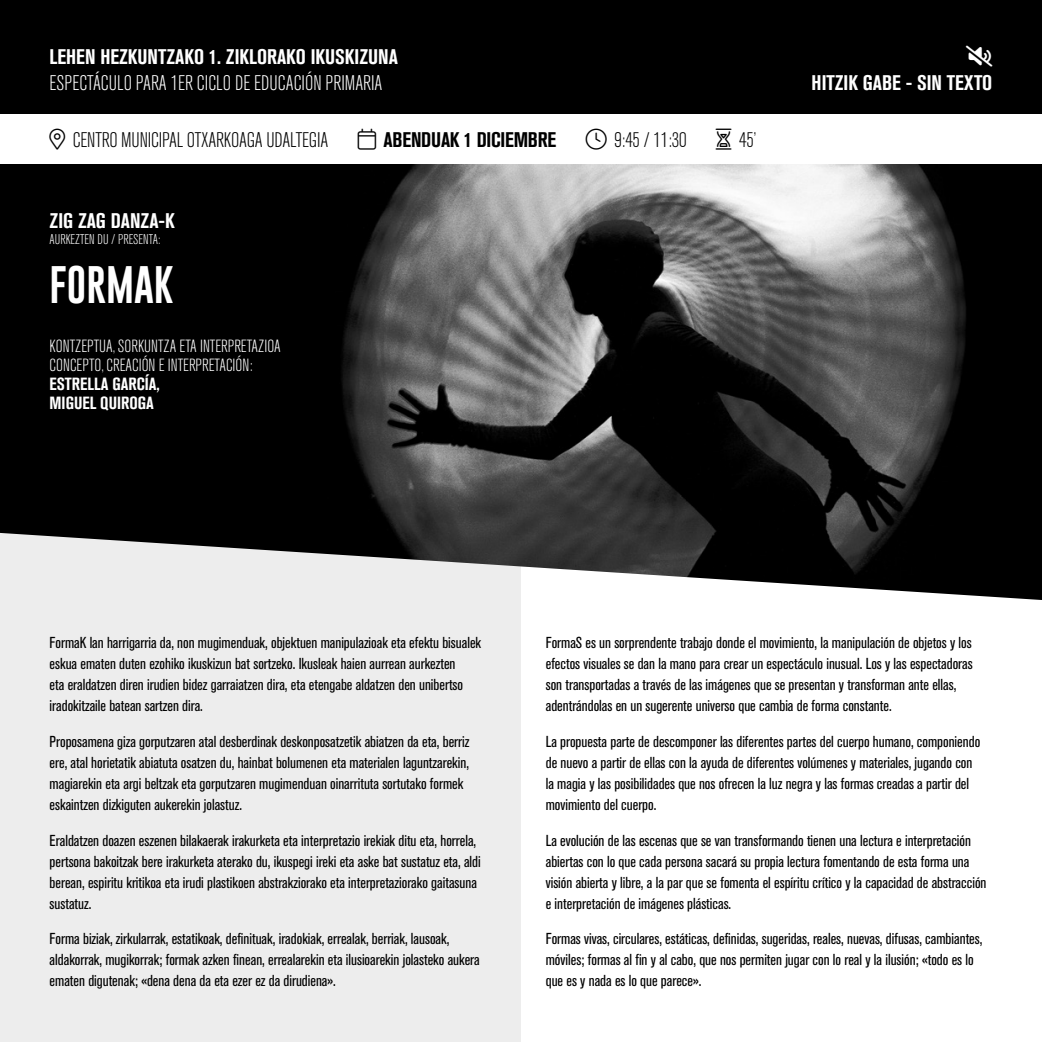
<style>
.page{position:relative;width:1042px;height:1042px;background:#fff}
.page>*{position:absolute;margin:0;border:0;box-sizing:border-box;transform-origin:0 0}
.t1{font:38.5px "Gobold Lowplus";color:#fff}
.t2{font:300 condensed 21px/25.2px "Akzidenz Grotesk BQ";color:#fff}
.t3{font:300 condensed 21px "Akzidenz Grotesk BQ";letter-spacing:-.01em;color:#000}
.t4{font:700 condensed 21px "Akzidenz Grotesk BQ";color:#fff}
.t5{font:700 condensed 21px "Akzidenz Grotesk BQ";letter-spacing:-.01em;color:#000}
.t6{font:300 condensed 17.5px/19.2px "Akzidenz Grotesk BQ";color:#fff}
.t7{font:700 condensed 17.5px/19.2px "Akzidenz Grotesk BQ";color:#fff}
.Texto_espectáculos{font:condensed 15.75px/21px "Akzidenz Grotesk BQ";color:#000}
.t8{font:300 condensed 14px "Akzidenz Grotesk BQ";color:#fff}
.s1{font-weight:700}
</style>
<div class="page">
<div style="left:0;top:600px;width:521px;height:442px;background:#ededed"></div>
<img style="left:0;top:164px;width:1042px;height:436px">
<div style="left:0;top:0;width:1042px;height:114px;background:#000"></div>
<p class="t2" style="left:50px;top:45px;width:350px"><span class="s1">LEHEN HEZKUNTZAKO 1. ZIKLORAKO IKUSKIZUNA<br></span>ESPECTÁCULO PARA 1ER CICLO DE EDUCACIÓN PRIMARIA</p>
<p class="t3" style="left:73px;top:129px;width:257px">CENTRO MUNICIPAL OTXARKOAGA UDALTEGIA</p>
<p class="t5" style="left:358px;top:128px;width:200px">✓ ABENDUAK 1 DICIEMBRE</p>
<p class="t3" style="left:614px;top:129px;width:74px">9:45 / 11:30</p>
<p class="t3" style="left:739px;top:129px;width:19px">45’</p>
<p class="t4" style="left:50px;top:209px;width:127px">ZIG ZAG DANZA-K</p>
<p class="t8" style="left:50px;top:232px;width:112px">AURKEZTEN DU / PRESENTA:</p>
<p class="t1" style="left:50px;top:259px;width:126px">FORMAK</p>
<p class="t6" style="left:50px;top:336px;width:233px">KONTZEPTUA, SORKUNTZA ETA INTERPRETAZIOA<br>CONCEPTO, CREACIÓN E INTERPRETACIÓN:</p>
<p class="t7" style="left:50px;top:374px;width:112px">ESTRELLA GARCÍA,<br>MIGUEL QUIROGA</p>
<p class="t4" style="left:811px;top:70px;width:182px">HITZIK GABE - SIN TEXTO</p>
<p class="Texto_espectáculos" style="left:50px;top:632px;width:433px">FormaK lan harrigarria da, non mugimenduak, objektuen manipulazioak eta efektu bisualek eskua ematen duten ezohiko ikuskizun bat sortzeko. Ikusleak haien aurrean aurkezten<br>eta eraldatzen diren irudien bidez garraiatzen dira, eta etengabe aldatzen den unibertso iradokitzaile batean sartzen dira.</p>
<p class="Texto_espectáculos" style="left:50px;top:731px;width:421px">Proposamena giza gorputzaren atal desberdinak deskonposatzetik abiatzen da eta, berriz ere, atal horietatik abiatuta osatzen du, hainbat bolumenen eta materialen laguntzarekin, magiarekin eta argi beltzak eta gorputzaren mugimenduan oinarrituta sortutako formek eskaintzen dizkiguten aukerekin jolastuz.</p>
<p class="Texto_espectáculos" style="left:50px;top:830px;width:433px">Eraldatzen doazen eszenen bilakaerak irakurketa eta interpretazio irekiak ditu eta, horrela, pertsona bakoitzak bere irakurketa aterako du, ikuspegi ireki eta aske bat sustatuz eta, aldi berean, espiritu kritikoa eta irudi plastikoen abstrakziorako eta interpretaziorako gaitasuna sustatuz.</p>
<p class="Texto_espectáculos" style="left:50px;top:929px;width:432px">Forma biziak, zirkularrak, estatikoak, definituak, iradokiak, errealak, berriak, lausoak, aldakorrak, mugikorrak; formak azken finean, errealarekin eta ilusioarekin jolasteko aukera ematen digutenak; «dena dena da eta ezer ez da dirudiena».</p>
<p class="Texto_espectáculos" style="left:546px;top:632px;width:428px">FormaS es un sorprendente trabajo donde el movimiento, la manipulación de objetos y los efectos visuales se dan la mano para crear un espectáculo inusual. Los y las espectadoras son transportadas a través de las imágenes que se presentan y transforman ante ellas, adentrándolas en un sugerente universo que cambia de forma constante.</p>
<p class="Texto_espectáculos" style="left:546px;top:731px;width:436px">La propuesta parte de descomponer las diferentes partes del cuerpo humano, componiendo de nuevo a partir de ellas con la ayuda de diferentes volúmenes y materiales, jugando con la magia y las posibilidades que nos ofrecen la luz negra y las formas creadas a partir del movimiento del cuerpo.</p>
<p class="Texto_espectáculos" style="left:546px;top:830px;width:442px">La evolución de las escenas que se van transformando tienen una lectura e interpretación abiertas con lo que cada persona sacará su propia lectura fomentando de esta forma una visión abierta y libre, a la par que se fomenta el espíritu crítico y la capacidad de abstracción e interpretación de imágenes plásticas.</p>
<p class="Texto_espectáculos" style="left:546px;top:929px;width:438px">Formas vivas, circulares, estáticas, definidas, sugeridas, reales, nuevas, difusas, cambiantes, móviles; formas al fin y al cabo, que nos permiten jugar con lo real y la ilusión; «todo es lo que es y nada es lo que parece».</p>
</div>
